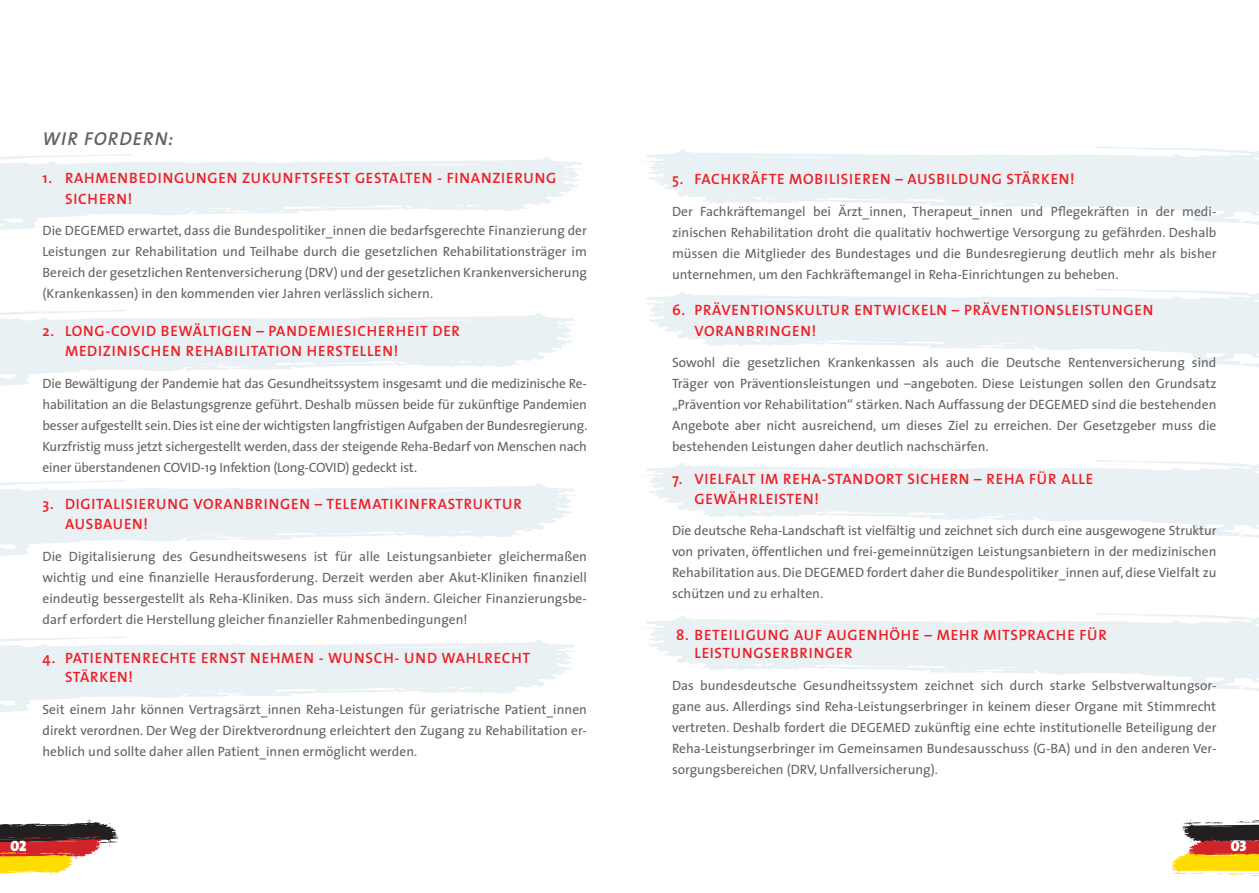
<style>
.page{position:relative;width:1259px;height:893px;background:#fff}
.page>*{position:absolute;margin:0;border:0;box-sizing:border-box;transform-origin:0 0}
.t1{font:italic 18.75px "The Sans Semi Bold Caps";letter-spacing:.06em;color:#636364}
.t2{font:600 15px/19.8px "The Sans";letter-spacing:.05em;color:#ee1d23}
.t3{font:15px "The Sans Black Caps";color:#fff}
.t4{font:13.5px/21px "The Sans";color:#636364;text-align:justify}
</style>
<div class="page">
<svg style="left:0;top:154px;width:584px;height:76px;fill:#eaf1f5"></svg>
<svg style="left:0;top:310px;width:577px;height:76px;fill:#eaf1f5"></svg>
<svg style="left:0;top:480px;width:577px;height:76px;fill:#eaf1f5"></svg>
<svg style="left:0;top:636px;width:576px;height:76px;fill:#eaf1f5"></svg>
<svg style="left:644px;top:460px;width:615px;height:78px;fill:#eaf1f5"></svg>
<svg style="left:644px;top:613px;width:615px;height:78px;fill:#eaf1f5"></svg>
<svg style="left:647px;top:289px;width:612px;height:78px;fill:#eaf1f5"></svg>
<svg style="left:645px;top:146px;width:614px;height:79px;fill:#eaf1f5"></svg>
<svg style="left:1170px;top:820px;width:89px;height:57px"></svg>
<svg style="left:0;top:818px;width:119px;height:60px"></svg>
<h1 class="t1" style="left:43px;top:123px;width:132px">WIR FORDERN:</h1>
<p class="t2" style="left:65px;top:167px;width:493px;line-height:21px;text-indent:-22px">1. RAHMENBEDINGUNGEN ZUKUNFTSFEST GESTALTEN - FINANZIERUNG<br>SICHERN!</p>
<p class="t4" style="left:43px;top:220px;width:546px">Die DEGEMED erwartet, dass die Bundespolitiker_innen die bedarfsgerechte Finanzierung der Leistungen zur Rehabilitation und Teilhabe durch die gesetzlichen Rehabilitationsträger im Bereich der gesetzlichen Rentenversicherung (DRV) und der gesetzlichen Krankenversicherung (Krankenkassen) in den kommenden vier Jahren verlässlich sichern.</p>
<p class="t2" style="left:65px;top:321px;width:396px;text-indent:-22px">2. LONG-COVID BEWÄLTIGEN – PANDEMIESICHERHEIT DER<br>MEDIZINISCHEN REHABILITATION HERSTELLEN!</p>
<p class="t4" style="left:43px;top:372px;width:546px">Die Bewältigung der Pandemie hat das Gesundheitssystem insgesamt und die medizinische Re&shy;habilitation an die Belastungsgrenze geführt. Deshalb müssen beide für zukünftige Pandemien besser aufgestellt sein. Dies ist eine der wichtigsten langfristigen Aufgaben der Bundesregierung.<br>Kurzfristig muss jetzt sichergestellt werden, dass der steigende Reha-Bedarf von Menschen nach einer überstandenen COVID-19 Infektion (Long-COVID) gedeckt ist.</p>
<p class="t2" style="left:65px;top:494px;width:458px;text-indent:-22px">3. DIGITALISIERUNG VORANBRINGEN – TELEMATIKINFRASTRUKTUR<br>AUSBAUEN!</p>
<p class="t4" style="left:43px;top:545px;width:546px">Die Digitalisierung des Gesundheitswesens ist für alle Leistungsanbieter gleichermaßen wichtig und eine finanzielle Herausforderung. Derzeit werden aber Akut-Kliniken finanziell eindeutig bessergestellt als Reha-Kliniken. Das muss sich ändern. Gleicher Finanzierungsbe&shy;darf erfordert die Herstellung gleicher finanzieller Rahmenbedingungen!</p>
<p class="t2" style="left:65px;top:647px;width:467px;text-indent:-22px">4. PATIENTENRECHTE ERNST NEHMEN - WUNSCH- UND WAHLRECHT<br>STÄRKEN!</p>
<p class="t4" style="left:43px;top:698px;width:546px">Seit einem Jahr können Vertragsärzt_innen Reha-Leistungen für geriatrische Patient_innen direkt verordnen. Der Weg der Direktverordnung erleichtert den Zugang zu Rehabilitation er&shy;heblich und sollte daher allen Patient_innen ermöglicht werden.</p>
<p class="t2" style="left:672px;top:169px;width:404px">5. FACHKRÄFTE MOBILISIEREN – AUSBILDUNG STÄRKEN!</p>
<p class="t4" style="left:672px;top:200px;width:546px">Der Fachkräftemangel bei Ärzt_innen, Therapeut_innen und Pflegekräften in der medi&shy;zinischen Rehabilitation droht die qualitativ hochwertige Versorgung zu gefährden. Deshalb müssen die Mitglieder des Bundestages und die Bundesregierung deutlich mehr als bisher unternehmen, um den Fachkräftemangel in Reha-Einrichtungen zu beheben.</p>
<p class="t2" style="left:694px;top:298px;width:460px;line-height:21px;text-indent:-22px">6. PRÄVENTIONSKULTUR ENTWICKELN – PRÄVENTIONSLEISTUNGEN<br>VORANBRINGEN!</p>
<p class="t4" style="left:672px;top:352px;width:546px">Sowohl die gesetzlichen Krankenkassen als auch die Deutsche Rentenversicherung sind Träger von Präventionsleistungen und –angeboten. Diese Leistungen sollen den Grundsatz „Prävention vor Rehabilitation“ stärken. Nach Auffassung der DEGEMED sind die bestehenden Angebote aber nicht ausreichend, um dieses Ziel zu erreichen. Der Gesetzgeber muss die bestehenden Leistungen daher deutlich nachschärfen.</p>
<p class="t2" style="left:694px;top:469px;width:400px;text-indent:-22px">7. VIELFALT IM REHA-STANDORT SICHERN – REHA FÜR ALLE<br>GEWÄHRLEISTEN!</p>
<p class="t4" style="left:672px;top:520px;width:546px">Die deutsche Reha-Landschaft ist vielfältig und zeichnet sich durch eine ausgewogene Struktur von privaten, öffentlichen und frei-gemeinnützigen Leistungsanbietern in der medizinischen Rehabilitation aus. Die DEGEMED fordert daher die Bundespolitiker_innen auf, diese Vielfalt zu schützen und zu erhalten.</p>
<p class="t2" style="left:694px;top:626px;width:414px;line-height:18px;text-indent:-18px">8. BETEILIGUNG AUF AUGENHÖHE – MEHR MITSPRACHE FÜR<br>LEISTUNGSERBRINGER</p>
<p class="t4" style="left:672px;top:674px;width:546px">Das bundesdeutsche Gesundheitssystem zeichnet sich durch starke Selbstverwaltungsor&shy;gane aus. Allerdings sind Reha-Leistungserbringer in keinem dieser Organe mit Stimmrecht vertreten. Deshalb fordert die DEGEMED zukünftig eine echte institutionelle Beteiligung der Reha-Leistungserbringer im Gemeinsamen Bundesausschuss (G-BA) und in den anderen Ver&shy;sorgungsbereichen (DRV, Unfallversicherung).</p>
<p class="t3" style="left:11px;top:834px;width:18px">02</p>
<p class="t3" style="left:1231px;top:834px;width:17px">03</p>
</div>
